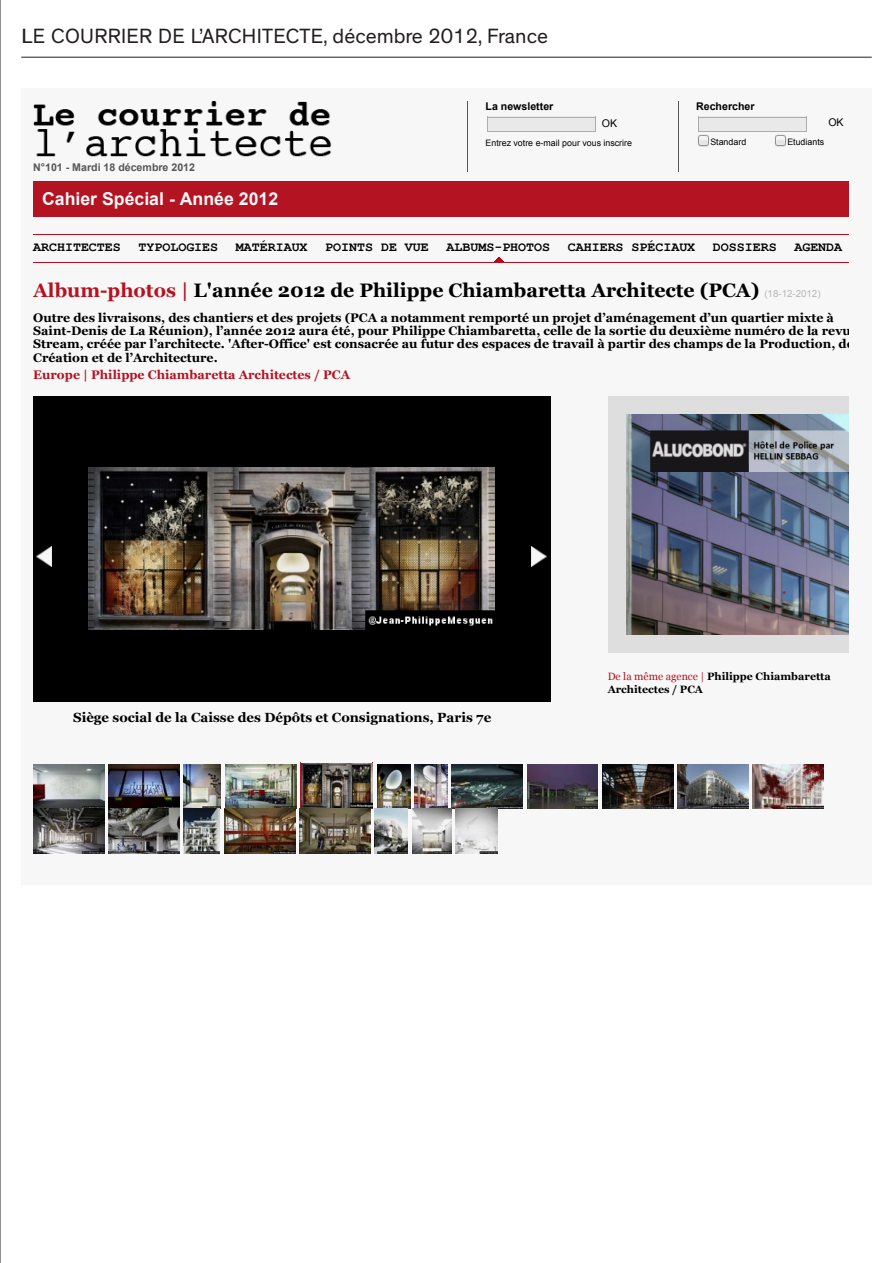
<style>
.page{position:relative;width:893px;height:1263px;background:#fff}
.page>*{position:absolute;margin:0;border:0;box-sizing:border-box;transform-origin:0 0}
.t1{font:21px "Theinhardt";color:#231f20}
.t2{font:700 19.5px "Georgia";color:#000}
.t3{font:700 17.7px "Arial";color:#fff}
.t4{font:700 13.35px "Courier New";color:#000}
.t5{font:700 13.35px "Georgia";color:#000}
.t6{font:700 12.45px/13.2px "Georgia";color:#000}
.t7{font:700 12.45px "Georgia";color:#ba1423}
.t8{font:700 10.65px/12.5px "Georgia";color:#000}
.t9{font:700 10.65px "Arial";color:#5a5a5a}
.t10{font:700 10.65px "Arial";color:#000}
.t11{font:10.65px "Arial";color:#000}
.t12{font:8.85px "Arial";color:#000}
.s1{color:#ba1423}
.s2{font-family:"Arial";font-weight:400;font-size:9.75px;color:#bebebe}
.s3{font-weight:400;color:#ba1423}
</style>
<div class="page">
<hr style="left:21px;top:57px;width:851px;height:1px;background:#231f20">
<hr style="left:0;top:0;width:1px;height:1263px;background:#231f20">
<div style="left:21px;top:88px;width:851px;height:796px;background:#f7f7f8"></div>
<div style="left:33px;top:181px;width:815px;height:36px;background:#ba1423"></div>
<img style="left:33px;top:102px;width:298px;height:55px">
<hr style="left:467px;top:102px;width:1px;height:70px;background:#5a5a5a">
<div style="left:487px;top:117px;width:109px;height:15px;background:#e9e9ea"></div>
<hr style="left:487px;top:117px;width:109px;height:1px;background:#b3b3b3">
<hr style="left:487px;top:131px;width:109px;height:1px;background:#b3b3b3">
<svg style="left:487px;top:118px;width:1px;height:13px"></svg>
<svg style="left:595px;top:118px;width:1px;height:13px"></svg>
<hr style="left:678px;top:102px;width:1px;height:70px;background:#5a5a5a">
<img style="left:698px;top:134px;width:11px;height:13px">
<img style="left:775px;top:134px;width:11px;height:13px">
<div style="left:698px;top:117px;width:109px;height:15px;background:#e9e9ea"></div>
<hr style="left:698px;top:117px;width:109px;height:1px;background:#b3b3b3">
<hr style="left:698px;top:131px;width:109px;height:1px;background:#b3b3b3">
<svg style="left:698px;top:118px;width:1px;height:13px"></svg>
<svg style="left:806px;top:118px;width:1px;height:13px"></svg>
<div style="left:33px;top:396px;width:22px;height:306px;background:#000"></div>
<img style="left:37px;top:547px;width:15px;height:19px">
<div style="left:55px;top:396px;width:473px;height:306px;background:#000"></div>
<img style="left:89px;top:468px;width:405px;height:161px">
<div style="left:528px;top:396px;width:22px;height:306px;background:#000"></div>
<img style="left:532px;top:547px;width:15px;height:19px">
<div style="left:608px;top:396px;width:240px;height:257px;background:#dededf"></div>
<hr style="left:608px;top:396px;width:240px;height:1px;background:#e6e6e6">
<hr style="left:608px;top:652px;width:240px;height:1px;background:#e6e6e6">
<hr style="left:608px;top:396px;width:1px;height:257px;background:#e6e6e6">
<img style="left:626px;top:415px;width:222px;height:219px">
<img style="left:33px;top:764px;width:71px;height:89px">
<img style="left:108px;top:764px;width:71px;height:89px">
<img style="left:184px;top:764px;width:37px;height:89px">
<img style="left:224px;top:764px;width:72px;height:89px">
<hr style="left:301px;top:763px;width:72px;height:1px;background:#ba1423">
<hr style="left:301px;top:808px;width:72px;height:1px;background:#ba1423">
<hr style="left:372px;top:763px;width:1px;height:46px;background:#ba1423">
<img style="left:301px;top:764px;width:71px;height:44px">
<img style="left:378px;top:764px;width:32px;height:45px">
<img style="left:415px;top:764px;width:32px;height:45px">
<img style="left:452px;top:764px;width:71px;height:45px">
<img style="left:527px;top:764px;width:71px;height:45px">
<img style="left:602px;top:764px;width:71px;height:45px">
<img style="left:678px;top:764px;width:70px;height:45px">
<img style="left:753px;top:764px;width:71px;height:45px">
<img style="left:300px;top:809px;width:70px;height:44px">
<img style="left:375px;top:809px;width:33px;height:44px">
<img style="left:412px;top:809px;width:39px;height:44px">
<img style="left:455px;top:809px;width:43px;height:44px">
<hr style="left:33px;top:234px;width:815px;height:1px;background:#ba1423">
<hr style="left:33px;top:262px;width:815px;height:1px;background:#ba1423">
<svg style="left:494px;top:257px;width:9px;height:5px"></svg>
<p class="t1" style="left:21px;top:24px;width:528px">LE COURRIER DE L’ARCHITECTE, décembre 2012, France</p>
<p class="t10" style="left:485px;top:100px;width:69px">La newsletter</p>
<p class="t10" style="left:696px;top:100px;width:60px">Rechercher</p>
<p class="t9" style="left:33px;top:160px;width:163px">N°101 - Mardi 18 décembre 2012</p>
<p class="t11" style="left:828px;top:116px;width:17px">OK</p>
<p class="t11" style="left:602px;top:116px;width:17px">OK</p>
<p class="t12" style="left:485px;top:137px;width:148px">Entrez votre e-mail pour vous inscrire</p>
<p class="t12" style="left:710px;top:136px;width:37px">Standard</p>
<p class="t12" style="left:787px;top:136px;width:38px">Etudiants</p>
<h3 class="t3" style="left:42px;top:187px;width:238px">Cahier Spécial - Année 2012</h3>
<p class="t4" style="left:33px;top:239px;width:89px">ARCHITECTES</p>
<p class="t4" style="left:139px;top:239px;width:81px">TYPOLOGIES</p>
<p class="t4" style="left:236px;top:239px;width:73px">MATÉRIAUX</p>
<p class="t4" style="left:325px;top:239px;width:105px">POINTS DE VUE</p>
<p class="t4" style="left:447px;top:239px;width:105px">ALBUMS-PHOTOS</p>
<p class="t4" style="left:568px;top:239px;width:129px">CAHIERS SPÉCIAUX</p>
<p class="t4" style="left:713px;top:239px;width:65px">DOSSIERS</p>
<p class="t4" style="left:794px;top:239px;width:49px">AGENDA</p>
<h2 class="t2" style="left:33px;top:278px;width:789px"><span class="s1">Album-photos |</span> L'année 2012 de Philippe Chiambaretta Architecte (PCA) <span class="s2">(18-12-2012)</span></h2>
<p class="t6" style="left:33px;top:311px;width:837px">Outre des livraisons, des chantiers et des projets (PCA a notamment remporté un projet d’aménagement d’un quartier mixte à Saint-Denis de La Réunion), l’année 2012 aura été, pour Philippe Chiambaretta, celle de la sortie du deuxième numéro de la revue Stream, créée par l’architecte. 'After-Office' est consacrée au futur des espaces de travail à partir des champs de la Production, de la Création et de l’Architecture.</p>
<p class="t7" style="left:33px;top:367px;width:318px">Europe | Philippe Chiambaretta Architectes / PCA</p>
<p class="t5" style="left:73px;top:709px;width:420px">Siège social de la Caisse des Dépôts et Consignations, Paris 7e</p>
<p class="t8" style="left:608px;top:670px;width:225px"><span class="s3">De la même agence |</span> Philippe Chiambaretta<br>Architectes / PCA</p>
</div>
